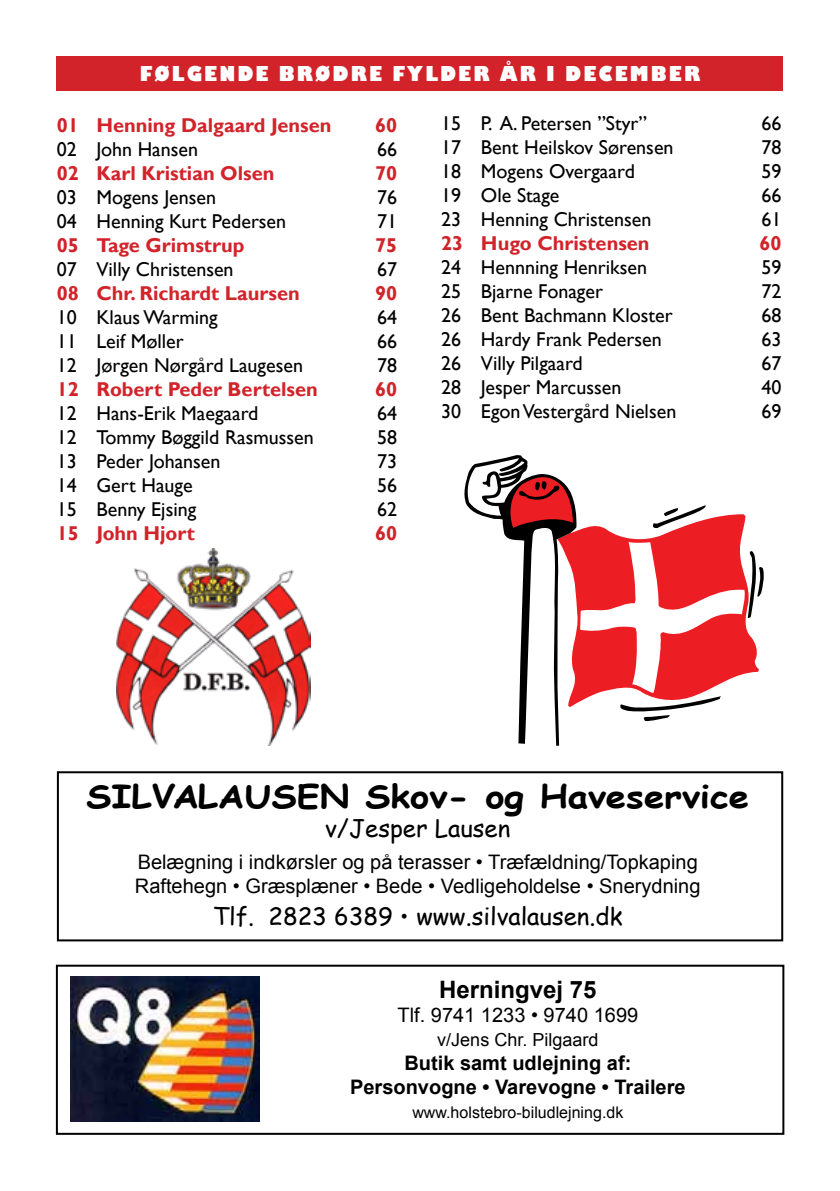
<style>
.page{position:relative;width:840px;height:1191px;background:#fff}
.page>*{position:absolute;margin:0;border:0;box-sizing:border-box;transform-origin:0 0}
.t1{font:700 32px "Comic Sans MS";color:#000;scale:1.14 1}
.t2{font:24px "Comic Sans MS";color:#000}
.t3{font:700 24px "Arial";color:#000}
.t4{font:20px "Gill Sans";color:#000}
.t5{font:700 20px "Gill Sans";color:#d2232a}
.t6{font:20px/24px "Arial";color:#000}
.t7{font:700 20px/24px "Arial";color:#000;text-align:center}
.t8{font:800 20px "Gill Sans";letter-spacing:.12em;color:#fff;scale:.9 1}
.t9{font:18px "Arial";color:#000}
.t10{font:16px "Arial";color:#000}
</style>
<div class="page">
<div style="left:56px;top:964px;width:728px;height:170px;border:2px solid #000"></div>
<div style="left:57px;top:771px;width:725px;height:170px;border:2px solid #000"></div>
<div style="left:57px;top:57px;width:725px;height:34px;background:#d2232a"></div>
<img style="left:71px;top:977px;width:189px;height:144px">
<svg style="left:464px;top:455px;width:299px;height:291px"></svg>
<img style="left:116px;top:549px;width:195px;height:197px">
<p class="t8" style="left:140px;top:61px;width:623px">FØLGENDE BRØDRE FYLDER ÅR I DECEMBER</p>
<p class="t5" style="left:57px;top:113px;width:276px">01 Henning Dalgaard Jensen</p>
<p class="t5" style="left:375px;top:113px;width:24px">60</p>
<p class="t4" style="left:57px;top:137px;width:143px">02 John Hansen</p>
<p class="t4" style="left:377px;top:137px;width:21px">66</p>
<p class="t5" style="left:57px;top:161px;width:219px">02 Karl Kristian Olsen</p>
<p class="t5" style="left:375px;top:161px;width:24px">70</p>
<p class="t4" style="left:57px;top:185px;width:161px">03 Mogens Jensen</p>
<p class="t4" style="left:377px;top:185px;width:21px">76</p>
<p class="t4" style="left:57px;top:209px;width:231px">04 Henning Kurt Pedersen</p>
<p class="t4" style="left:377px;top:209px;width:21px">71</p>
<p class="t5" style="left:57px;top:233px;width:189px">05 Tage Grimstrup</p>
<p class="t5" style="left:375px;top:233px;width:24px">75</p>
<p class="t4" style="left:57px;top:257px;width:178px">07 Villy Christensen</p>
<p class="t4" style="left:377px;top:257px;width:21px">67</p>
<p class="t5" style="left:57px;top:281px;width:244px">08 Chr. Richardt Laursen</p>
<p class="t5" style="left:375px;top:281px;width:24px">90</p>
<p class="t4" style="left:57px;top:305px;width:162px">10 KlausWarming</p>
<p class="t4" style="left:377px;top:305px;width:21px">64</p>
<p class="t4" style="left:57px;top:329px;width:128px">11 Leif Møller</p>
<p class="t4" style="left:377px;top:329px;width:21px">66</p>
<p class="t4" style="left:57px;top:353px;width:248px">12 Jørgen Nørgård Laugesen</p>
<p class="t4" style="left:377px;top:353px;width:21px">78</p>
<p class="t5" style="left:57px;top:377px;width:262px">12 Robert Peder Bertelsen</p>
<p class="t5" style="left:375px;top:377px;width:24px">60</p>
<p class="t4" style="left:57px;top:401px;width:203px">12 Hans-Erik Maegaard</p>
<p class="t4" style="left:377px;top:401px;width:21px">64</p>
<p class="t4" style="left:57px;top:425px;width:258px">12 Tommy Bøggild Rasmussen</p>
<p class="t4" style="left:377px;top:425px;width:21px">58</p>
<p class="t4" style="left:57px;top:449px;width:165px">13 Peder Johansen</p>
<p class="t4" style="left:377px;top:449px;width:21px">73</p>
<p class="t4" style="left:57px;top:473px;width:137px">14 Gert Hauge</p>
<p class="t4" style="left:377px;top:473px;width:21px">56</p>
<p class="t4" style="left:57px;top:497px;width:141px">15 Benny Ejsing</p>
<p class="t4" style="left:377px;top:497px;width:21px">62</p>
<p class="t5" style="left:57px;top:521px;width:140px">15 John Hjort</p>
<p class="t5" style="left:375px;top:521px;width:24px">60</p>
<p class="t4" style="left:441px;top:112px;width:207px">15 P. A. Petersen ”Styr”</p>
<p class="t4" style="left:761px;top:112px;width:21px">66</p>
<p class="t4" style="left:441px;top:136px;width:234px">17 Bent Heilskov Sørensen</p>
<p class="t4" style="left:761px;top:136px;width:21px">78</p>
<p class="t4" style="left:441px;top:160px;width:195px">18 Mogens Overgaard</p>
<p class="t4" style="left:761px;top:160px;width:21px">59</p>
<p class="t4" style="left:441px;top:184px;width:120px">19 Ole Stage</p>
<p class="t4" style="left:761px;top:184px;width:21px">66</p>
<p class="t4" style="left:441px;top:208px;width:211px">23 Henning Christensen</p>
<p class="t4" style="left:761px;top:208px;width:21px">61</p>
<p class="t5" style="left:441px;top:231px;width:210px">23 Hugo Christensen</p>
<p class="t5" style="left:759px;top:231px;width:24px">60</p>
<p class="t4" style="left:441px;top:256px;width:207px">24 Hennning Henriksen</p>
<p class="t4" style="left:761px;top:256px;width:21px">59</p>
<p class="t4" style="left:441px;top:280px;width:163px">25 Bjarne Fonager</p>
<p class="t4" style="left:761px;top:280px;width:21px">72</p>
<p class="t4" style="left:441px;top:304px;width:233px">26 Bent Bachmann Kloster</p>
<p class="t4" style="left:761px;top:304px;width:21px">68</p>
<p class="t4" style="left:441px;top:328px;width:222px">26 Hardy Frank Pedersen</p>
<p class="t4" style="left:761px;top:328px;width:21px">63</p>
<p class="t4" style="left:441px;top:352px;width:143px">26 Villy Pilgaard</p>
<p class="t4" style="left:761px;top:352px;width:21px">67</p>
<p class="t4" style="left:441px;top:376px;width:181px">28 Jesper Marcussen</p>
<p class="t4" style="left:761px;top:376px;width:21px">40</p>
<p class="t4" style="left:441px;top:400px;width:236px">30 EgonVestergård Nielsen</p>
<p class="t4" style="left:761px;top:400px;width:21px">69</p>
<h1 class="t1" style="left:86px;top:773px;width:582px">SILVALAUSEN Skov- og Haveservice</h1>
<p class="t2" style="left:325px;top:810px;width:186px">v/Jesper Lausen</p>
<p class="t6" style="left:135px;top:850px;width:566px">Belægning i indkørsler og på terasser • Træfældning/Topkaping<br>Raftehegn • Græsplæner • Bede • Vedligeholdelse • Snerydning</p>
<p class="t2" style="left:213px;top:898px;width:411px">Tlf. 2823 6389 • www.silvalausen.dk</p>
<p class="t3" style="left:439px;top:974px;width:159px">Herningvej 75</p>
<p class="t6" style="left:397px;top:1003px;width:242px">Tlf. 9741 1233 • 9740 1699</p>
<p class="t9" style="left:437px;top:1028px;width:163px">v/Jens Chr. Pilgaard</p>
<p class="t7" style="left:350px;top:1052px;width:337px">Butik samt udlejning af:<br>Personvogne • Varevogne • Trailere</p>
<p class="t10" style="left:412px;top:1102px;width:212px">www.holstebro-biludlejning.dk</p>
</div>
